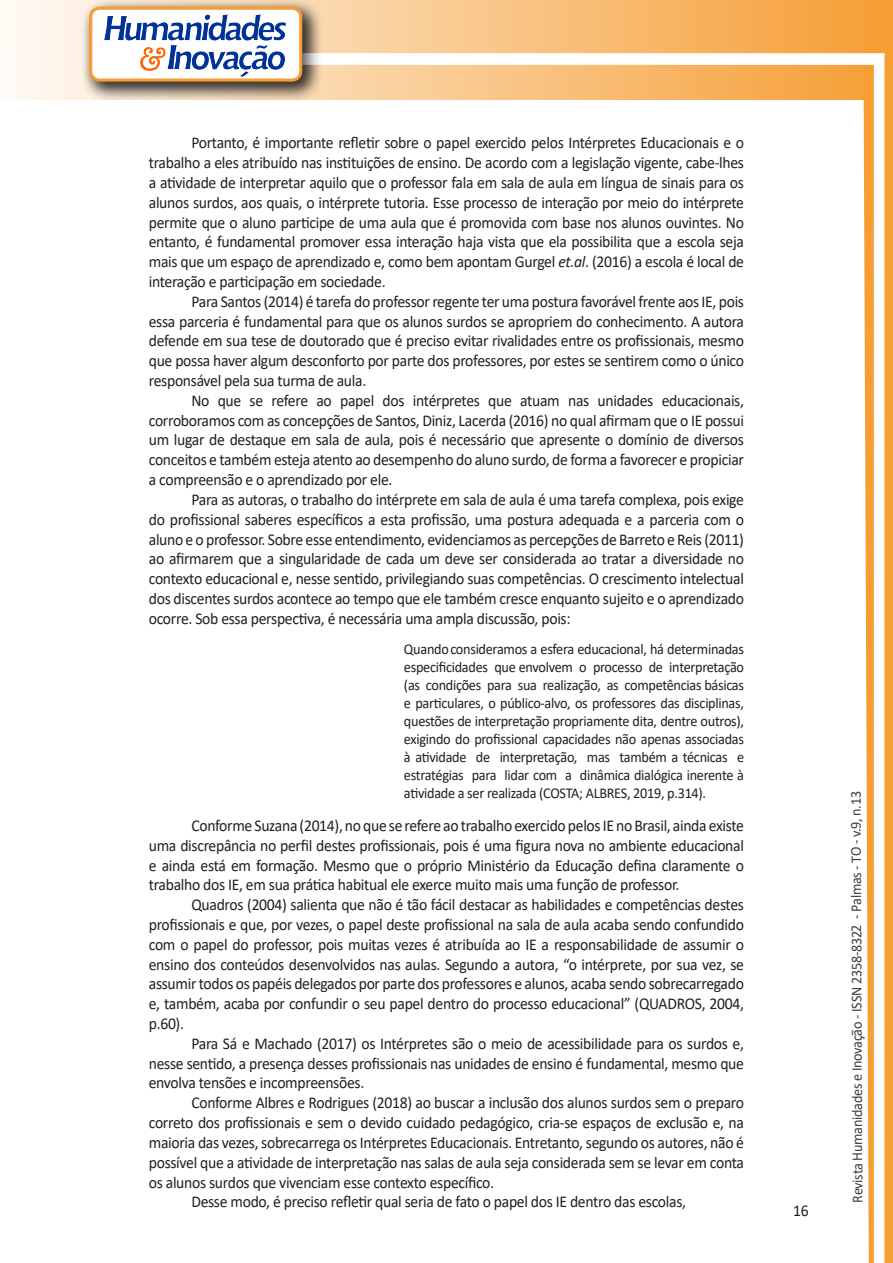
<style>
.page{position:relative;width:893px;height:1263px;background:#fff}
.page>*{position:absolute;margin:0;border:0;box-sizing:border-box;transform-origin:0 0}
.texto{font:16.5px/19.8px "Calibri";letter-spacing:-.02em;color:#231f20;text-align:justify;scale:.95 1}
.citacao{font:15px/18px "Calibri";letter-spacing:-.02em;color:#231f20;text-align:justify;scale:.95 1}
.t1{font:15px "Calibri";letter-spacing:-.025em;color:#3e3e3f;scale:.95 1}
.s1{font-style:italic}
</style>
<div class="page">
<svg style="left:5px;top:0;width:858px;height:100px;background:#f9c484"></svg>
<div style="left:302px;top:53px;width:582px;height:12px;background:#fff;border:2px solid #fff"></div>
<svg style="left:863px;top:0;width:30px;height:1263px"></svg>
<div style="left:81px;top:0;width:241px;height:102px;background:#231f20;opacity:.75"></div>
<div style="left:91px;top:8px;width:210px;height:72px;background:#fff;border-radius:9px"></div>
<img style="left:104px;top:14px;width:181px;height:62px">
<div style="left:89px;top:7px;width:213px;height:75px;border:3px solid #f69e34;border-radius:9px"></div>
<p class="texto" style="left:149px;top:133px;width:628px;text-indent:43px">Portanto, é importante refletir sobre o papel exercido pelos Intérpretes Educacionais e o trabalho a eles atribuído nas instituições de ensino. De acordo com a legislação vigente, cabe-lhes a atividade de interpretar aquilo que o professor fala em sala de aula em língua de sinais para os alunos surdos, aos quais, o intérprete tutoria. Esse processo de interação por meio do intérprete permite que o aluno participe de uma aula que é promovida com base nos alunos ouvintes. No entanto, é fundamental promover essa interação haja vista que ela possibilita que a escola seja mais que um espaço de aprendizado e, como bem apontam Gurgel <span class="s1">et.al</span>. (2016) a escola é local de interação e participação em sociedade.</p>
<p class="texto" style="left:149px;top:291px;width:628px;text-indent:43px">Para Santos (2014) é tarefa do professor regente ter uma postura favorável frente aos IE, pois essa parceria é fundamental para que os alunos surdos se apropriem do conhecimento. A autora defende em sua tese de doutorado que é preciso evitar rivalidades entre os profissionais, mesmo que possa haver algum desconforto por parte dos professores, por estes se sentirem como o único responsável pela sua turma de aula.</p>
<p class="texto" style="left:149px;top:390px;width:628px;text-indent:43px">No que se refere ao papel dos intérpretes que atuam nas unidades educacionais, corroboramos com as concepções de Santos, Diniz, Lacerda (2016) no qual afirmam que o IE possui um lugar de destaque em sala de aula, pois é necessário que apresente o domínio de diversos conceitos e também esteja atento ao desempenho do aluno surdo, de forma a favorecer e propiciar a compreensão e o aprendizado por ele.</p>
<p class="texto" style="left:149px;top:489px;width:628px;text-indent:43px">Para as autoras, o trabalho do intérprete em sala de aula é uma tarefa complexa, pois exige do profissional saberes específicos a esta profissão, uma postura adequada e a parceria com o aluno e o professor. Sobre esse entendimento, evidenciamos as percepções de Barreto e Reis (2011) ao afirmarem que a singularidade de cada um deve ser considerada ao tratar a diversidade no contexto educacional e, nesse sentido, privilegiando suas competências. O crescimento intelectual dos discentes surdos acontece ao tempo que ele também cresce enquanto sujeito e o aprendizado ocorre. Sob essa perspectiva, é necessária uma ampla discussão, pois:</p>
<p class="citacao" style="left:404px;top:640px;width:360px">Quando consideramos a esfera educacional, há determinadas especificidades que envolvem o processo de interpretação (as condições para sua realização, as competências básicas e particulares, o público-alvo, os professores das disciplinas, questões de interpretação propriamente dita, dentre outros), exigindo do profissional capacidades não apenas associadas à atividade de interpretação, mas também a técnicas e estratégias para lidar com a dinâmica dialógica inerente à atividade a ser realizada (COSTA; ALBRES, 2019, p.314).</p>
<p class="texto" style="left:149px;top:815px;width:628px;text-indent:43px">Conforme Suzana (2014), no que se refere ao trabalho exercido pelos IE no Brasil, ainda existe uma discrepância no perfil destes profissionais, pois é uma figura nova no ambiente educacional e ainda está em formação. Mesmo que o próprio Ministério da Educação defina claramente o trabalho dos IE, em sua prática habitual ele exerce muito mais uma função de professor.</p>
<p class="texto" style="left:149px;top:894px;width:628px;text-indent:43px">Quadros (2004) salienta que não é tão fácil destacar as habilidades e competências destes profissionais e que, por vezes, o papel deste profissional na sala de aula acaba sendo confundido com o papel do professor, pois muitas vezes é atribuída ao IE a responsabilidade de assumir o ensino dos conteúdos desenvolvidos nas aulas. Segundo a autora, “o intérprete, por sua vez, se assumir todos os papéis delegados por parte dos professores e alunos, acaba sendo sobrecarregado e, também, acaba por confundir o seu papel dentro do processo educacional” (QUADROS, 2004, p.60).</p>
<p class="texto" style="left:149px;top:1033px;width:628px;text-indent:43px">Para Sá e Machado (2017) os Intérpretes são o meio de acessibilidade para os surdos e, nesse sentido, a presença desses profissionais nas unidades de ensino é fundamental, mesmo que envolva tensões e incompreensões.</p>
<p class="texto" style="left:149px;top:1092px;width:628px;text-indent:43px">Conforme Albres e Rodrigues (2018) ao buscar a inclusão dos alunos surdos sem o preparo correto dos profissionais e sem o devido cuidado pedagógico, cria-se espaços de exclusão e, na maioria das vezes, sobrecarrega os Intérpretes Educacionais. Entretanto, segundo os autores, não é possível que a atividade de interpretação nas salas de aula seja considerada sem se levar em conta os alunos surdos que vivenciam esse contexto específico.</p>
<p class="texto" style="left:191px;top:1191px;width:522px">Desse modo, é preciso refletir qual seria de fato o papel dos IE dentro das escolas,</p>
<p class="texto" style="left:793px;top:1200px;width:18px">16</p>
<p class="t1" style="left:846px;top:1203px;width:435px;rotate:-90deg">Revista Humanidades e Inovação - ISSN 2358-8322 - Palmas - TO - v.9, n.13</p>
</div>
